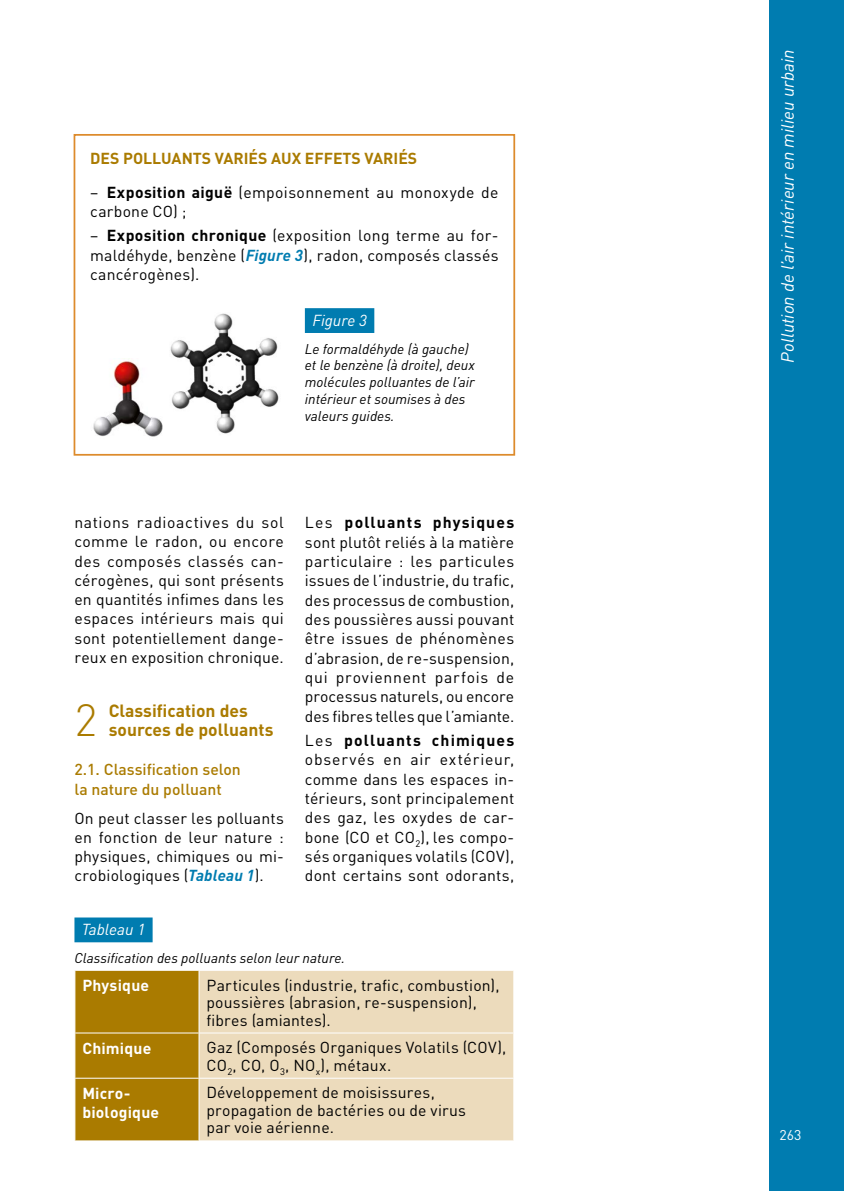
<style>
.page{position:relative;width:844px;height:1191px;background:#fff}
.page>*{position:absolute;margin:0;border:0;box-sizing:border-box;transform-origin:0 0}
.t1{font:300 44.45px "DIN";color:#aa7b00}
.t2{font:italic 17.5px "DIN";color:#fff}
.t3{font:700 17.5px/19.2px "DIN";color:#aa7b00}
.t4{font:15.75px/19.2px "DIN";letter-spacing:.01em;color:#000;text-align:justify}
.t5{font:500 15.75px/19.2px "DIN";color:#aa7b00}
.t6{font:700 15.75px "DIN";color:#aa7b00}
.t7{font:700 15.75px/19.2px "DIN";letter-spacing:.01em;color:#fff}
.t8{font:italic 15.75px "DIN";color:#fff}
.t9{font:italic 14px/16.8px "DIN";color:#000}
.t10{font:14px "DIN";color:#fff}
.s1{font-weight:700}
.s2{font-weight:700;font-style:italic;color:#007cb0}
</style>
<div class="page">
<div style="left:769px;top:0;width:74px;height:1191px;background:#007cb0"></div>
<img style="left:170px;top:313px;width:109px;height:121px">
<img style="left:93px;top:358px;width:70px;height:79px">
<div style="left:305px;top:308px;width:69px;height:25px;background:#007cb0"></div>
<div style="left:74px;top:134px;width:441px;height:322px;border:2px solid #dd8b2c"></div>
<div style="left:74px;top:917px;width:78px;height:25px;background:#007cb0"></div>
<div style="left:75px;top:970px;width:123px;height:170px;background:#aa7b00"></div>
<div style="left:199px;top:971px;width:314px;height:169px;background:#ecdbbc"></div>
<hr style="left:74px;top:1032px;width:125px;height:1px;background:#fff">
<hr style="left:199px;top:1032px;width:315px;height:1px;background:#fff">
<hr style="left:74px;top:1077px;width:125px;height:1px;background:#fff">
<hr style="left:199px;top:1077px;width:315px;height:1px;background:#fff">
<p class="t6" style="left:90px;top:148px;width:328px">DES POLLUANTS VARIÉS AUX EFFETS VARIÉS</p>
<p class="t4" style="left:90px;top:182px;width:409px">– <span class="s1">Exposition aiguë</span> (empoisonnement au monoxyde de carbone CO) ;</p>
<p class="t4" style="left:90px;top:226px;width:409px">– <span class="s1">Exposition chronique</span> (exposition long terme au for&shy;maldéhyde, benzène (<span class="s2">Figure 3</span>), radon, composés classés cancérogènes).</p>
<p class="t8" style="left:312px;top:310px;width:56px">Figure 3</p>
<p class="t9" style="left:305px;top:340px;width:171px">Le formaldéhyde (à gauche) et le benzène (à droite), deux molécules polluantes de l’air intérieur et soumises à des valeurs guides.</p>
<p class="t4" style="left:74px;top:512px;width:211px">nations radioactives du sol comme le radon, ou encore des composés classés can&shy;cérogènes, qui sont présents en quantités infimes dans les espaces intérieurs mais qui sont potentiellement dange&shy;reux en exposition chronique.</p>
<h1 class="t1" style="left:74px;top:693px;width:24px">2</h1>
<p class="t3" style="left:109px;top:700px;width:166px">Classification des sources de polluants</p>
<p class="t5" style="left:74px;top:759px;width:168px">2.1. Classification selon la nature du polluant</p>
<p class="t4" style="left:74px;top:808px;width:211px">On peut classer les polluants en fonction de leur nature : physiques, chimiques ou mi&shy;crobiologiques (<span class="s2">Tableau 1</span>).</p>
<p class="t4" style="left:305px;top:513px;width:211px">Les <span class="s1">polluants physiques </span>sont plutôt reliés à la matière particulaire : les particules issues de l’industrie, du trafic, des processus de combustion, des poussières aussi pouvant être issues de phénomènes d’abrasion, de re-suspension, qui proviennent parfois de processus naturels, ou encore des fibres telles que l’amiante.</p>
<p class="t4" style="left:305px;top:730px;width:211px">Les <span class="s1">polluants chimiques </span>observés en air extérieur, comme dans les espaces in&shy;térieurs, sont principalement des gaz, les oxydes de car&shy;bone (CO et CO<sub>2</sub>), les compo&shy;sés organiques volatils (COV), dont certains sont odorants,</p>
<p class="t8" style="left:82px;top:919px;width:65px">Tableau 1</p>
<p class="t9" style="left:74px;top:949px;width:272px">Classification des polluants selon leur nature.</p>
<p class="t7" style="left:82px;top:974px;width:68px">Physique</p>
<p class="t4" style="left:206px;top:975px;width:294px;line-height:17.5px;text-align:left">Particules (industrie, trafic, combustion), poussières (abrasion, re-suspension), fibres (amiantes).</p>
<p class="t7" style="left:82px;top:1037px;width:71px">Chimique</p>
<p class="t4" style="left:206px;top:1038px;width:301px;line-height:17.5px">Gaz (Composés Organiques Volatils (COV),<br>CO<sub>2</sub>, CO, O<sub>3</sub>, NO<sub>x</sub>), métaux.</p>
<p class="t7" style="left:82px;top:1082px;width:78px">Micro&shy;biologique</p>
<p class="t4" style="left:206px;top:1083px;width:261px;line-height:17.5px;text-align:left">Développement de moisissures, propagation de bactéries ou de virus par voie aérienne.</p>
<p class="t2" style="left:776px;top:362px;width:314px;rotate:-90deg">Pollution de l’air intérieur en milieu urbain</p>
<p class="t10" style="left:779px;top:1125px;width:23px">263</p>
</div>
